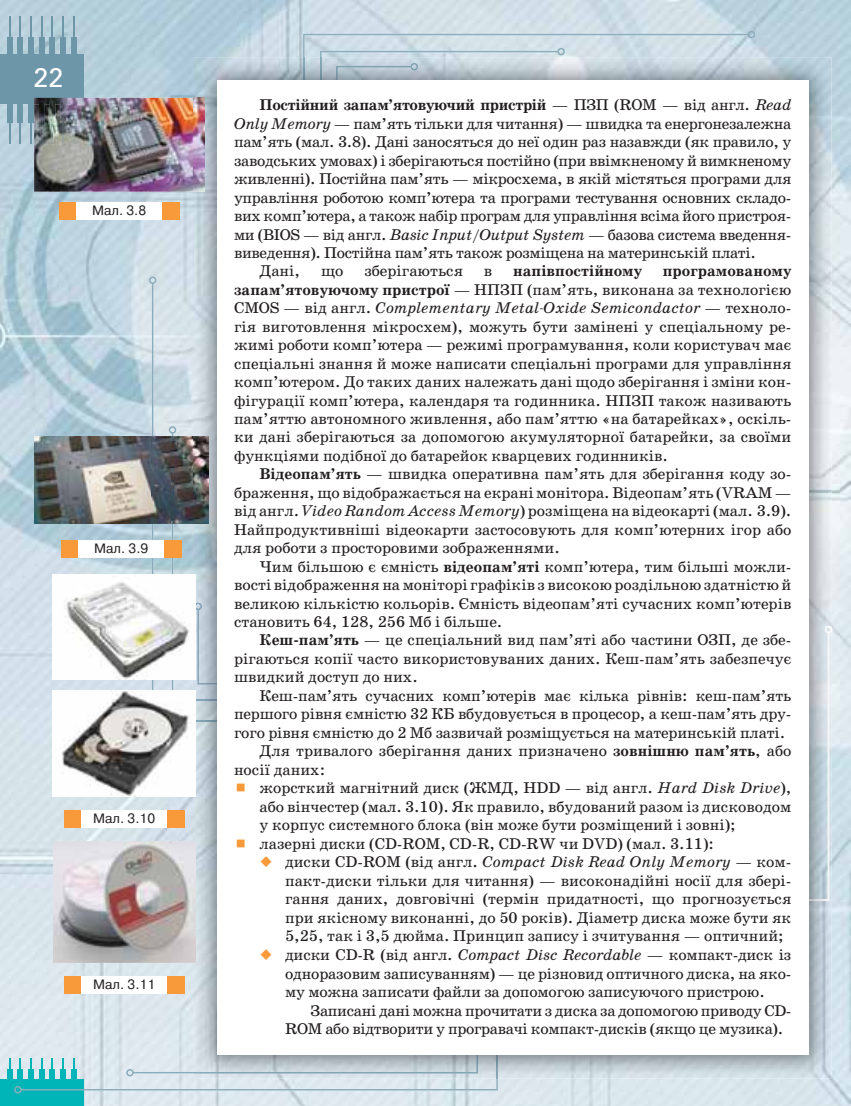
<style>
.page{position:relative;width:851px;height:1106px;background:#fff}
.page>*{position:absolute;margin:0;border:0;box-sizing:border-box;transform-origin:0 0}
.t1{font:27px "Univers C";color:#fff}
.t2{font:15.75px/18.5px "School Book C";letter-spacing:-.01em;color:#221e1f;text-align:justify}
.t3{font:700 15.75px "School Book C";letter-spacing:-.02em;color:#221e1f}
.t4{font:700 15.75px "School Book C";color:#221e1f}
.t5{font:13.5px "Pragmatica C";color:#221e1f}
.s1{font-weight:400}
.s2{font-weight:400;font-style:italic}
.s3{font-style:italic}
.s4{font-weight:700}
</style>
<div class="page">
<img style="left:0;top:0;width:850px;height:1106px">
<div style="left:0;top:1079px;width:83px;height:27px;background:#00b5b7"></div>
<div style="left:7px;top:1069px;width:5px;height:12px;background:#00b5b7"></div>
<div style="left:0;top:54px;width:83px;height:50px;background:#6e96a9"></div>
<div style="left:7px;top:37px;width:5px;height:21px;background:#6e96a9"></div>
<svg style="left:9px;top:17px;width:1px;height:20px"></svg>
<div style="left:18px;top:37px;width:5px;height:21px;background:#6e96a9"></div>
<svg style="left:20px;top:17px;width:1px;height:20px"></svg>
<div style="left:28px;top:37px;width:6px;height:21px;background:#6e96a9"></div>
<hr style="left:30px;top:17px;width:2px;height:24px;background:#6e96a9">
<div style="left:39px;top:37px;width:5px;height:21px;background:#6e96a9"></div>
<svg style="left:41px;top:17px;width:1px;height:20px"></svg>
<div style="left:50px;top:37px;width:5px;height:21px;background:#6e96a9"></div>
<svg style="left:52px;top:17px;width:1px;height:20px"></svg>
<div style="left:28px;top:102px;width:6px;height:21px;background:#6e96a9"></div>
<hr style="left:30px;top:119px;width:2px;height:24px;background:#6e96a9">
<div style="left:60px;top:37px;width:6px;height:21px;background:#6e96a9"></div>
<hr style="left:62px;top:17px;width:2px;height:24px;background:#6e96a9">
<div style="left:18px;top:102px;width:5px;height:21px;background:#6e96a9"></div>
<svg style="left:20px;top:123px;width:1px;height:20px"></svg>
<div style="left:71px;top:37px;width:6px;height:21px;background:#6e96a9"></div>
<hr style="left:73px;top:17px;width:2px;height:24px;background:#6e96a9">
<div style="left:7px;top:102px;width:5px;height:21px;background:#6e96a9"></div>
<svg style="left:9px;top:123px;width:1px;height:20px"></svg>
<svg style="left:9px;top:1031px;width:488px;height:62px;background:#c4dfe6"></svg>
<svg style="left:152px;top:283px;width:42px;height:407px;background:#cedce5"></svg>
<svg style="left:149px;top:276px;width:7px;height:8px"></svg>
<img style="left:194px;top:58px;width:637px;height:1020px">
<img style="left:194px;top:1031px;width:284px;height:42px">
<img style="left:496px;top:1054px;width:1px;height:24px">
<svg style="left:303px;top:31px;width:452px;height:50px;background:#c4d2db"></svg>
<svg style="left:169px;top:426px;width:48px;height:273px;background:#b1c0ca"></svg>
<img style="left:196px;top:699px;width:21px;height:2px">
<svg style="left:808px;top:626px;width:24px;height:274px;background:#c3cdd4"></svg>
<img style="left:196px;top:720px;width:21px;height:1px">
<div style="left:217px;top:81px;width:591px;height:973px;background:#fff"></div>
<div style="left:61px;top:540px;width:17px;height:17px;background:#f89a39"></div>
<div style="left:78px;top:540px;width:86px;height:17px;background:#fff"></div>
<div style="left:164px;top:540px;width:17px;height:17px;background:#f89a39"></div>
<div style="left:59px;top:203px;width:17px;height:17px;background:#f89a39"></div>
<div style="left:76px;top:203px;width:86px;height:17px;background:#fff"></div>
<div style="left:162px;top:203px;width:17px;height:17px;background:#f89a39"></div>
<div style="left:64px;top:810px;width:17px;height:17px;background:#f89a39"></div>
<div style="left:81px;top:810px;width:86px;height:17px;background:#fff"></div>
<div style="left:167px;top:810px;width:17px;height:17px;background:#f89a39"></div>
<div style="left:64px;top:976px;width:17px;height:17px;background:#f89a39"></div>
<div style="left:81px;top:976px;width:86px;height:17px;background:#fff"></div>
<div style="left:167px;top:976px;width:17px;height:17px;background:#f89a39"></div>
<img style="left:34px;top:98px;width:170px;height:94px">
<img style="left:34px;top:98px;width:49px;height:6px">
<img style="left:71px;top:102px;width:6px;height:21px">
<img style="left:73px;top:119px;width:2px;height:24px">
<img style="left:60px;top:102px;width:6px;height:21px">
<img style="left:62px;top:119px;width:2px;height:24px">
<img style="left:50px;top:102px;width:5px;height:21px">
<svg style="left:52px;top:119px;width:1px;height:24px"></svg>
<img style="left:39px;top:102px;width:5px;height:21px">
<svg style="left:41px;top:119px;width:1px;height:24px"></svg>
<img style="left:34px;top:436px;width:174px;height:88px">
<img style="left:172px;top:436px;width:1px;height:88px">
<img style="left:152px;top:436px;width:1px;height:88px">
<img style="left:52px;top:574px;width:144px;height:105px">
<img style="left:52px;top:690px;width:144px;height:106px">
<img style="left:53px;top:841px;width:142px;height:121px">
<h1 class="t1" style="left:33px;top:62px;width:32px">22</h1>
<p class="t5" style="left:92px;top:203px;width:56px">Мал. 3.8</p>
<p class="t5" style="left:94px;top:541px;width:56px">Мал. 3.9</p>
<p class="t5" style="left:93px;top:811px;width:64px">Мал. 3.10</p>
<p class="t5" style="left:93px;top:977px;width:64px">Мал. 3.11</p>
<p class="t3" style="left:259px;top:96px;width:533px">Постійний запам’ятовуючий пристрій <span class="s1">— ПЗП (ROM — від англ.</span> <span class="s2">Read</span></p>
<p class="t2" style="left:234px;top:114px;width:558px"><span class="s3">Only Memory</span> — пам’ять тільки для читання) — швидка та енергонезалежна</p>
<p class="t2" style="left:234px;top:133px;width:558px">пам’ять (мал. 3.8). Дані заносяться до неї один раз назавжди (як правило, у</p>
<p class="t2" style="left:234px;top:151px;width:558px">заводських умовах) і зберігаються постійно (при ввімкненому й вимкненому</p>
<p class="t2" style="left:234px;top:170px;width:559px">живленні). Постійна пам’ять — мікросхема, в якій містяться програми для</p>
<p class="t2" style="left:234px;top:188px;width:559px">управління роботою комп’ютера та програми тестування основних складо-</p>
<p class="t2" style="left:234px;top:207px;width:558px">вих комп’ютера, а також набір програм для управління всіма його пристроя-</p>
<p class="t2" style="left:234px;top:225px;width:559px">ми (BIOS — від англ. <span class="s3">Basic Input/Output System</span> — базова система введення-</p>
<p class="t2" style="left:234px;top:244px;width:523px">виведення). Постійна пам’ять також розміщена на материнській платі.</p>
<p class="t2" style="left:259px;top:262px;width:42px">Дані,</p>
<p class="t2" style="left:321px;top:262px;width:24px">що</p>
<p class="t2" style="left:364px;top:262px;width:100px">зберігаються</p>
<p class="t2" style="left:484px;top:262px;width:10px">в</p>
<p class="t4" style="left:513px;top:262px;width:130px">напівпостійному</p>
<p class="t2" style="left:234px;top:262px;width:559px;text-indent:429px"><span class="s4">програмованому запам’ятовуючому пристрої</span> — НПЗП (пам’ять, виконана за технологією CMOS — від англ. <span class="s3">Complementary Metal-Oxide Semicondactor</span> — техноло&shy;гія виготовлення мікросхем), можуть бути замінені у спеціальному ре&shy;жимі роботи комп’ютера — режимі програмування, коли користувач має спеціальні знання й може написати спеціальні програми для управління комп’ютером. До таких даних належать дані щодо зберігання і зміни кон&shy;фігурації комп’ютера, календаря та годинника. НПЗП також називають пам’яттю автономного живлення, або пам’яттю «на батарейках», оскіль&shy;ки дані зберігаються за допомогою акумуляторної батарейки, за своїми функціями подібної до батарейок кварцевих годинників.</p>
<p class="t2" style="left:234px;top:465px;width:559px;text-indent:26px"><span class="s4">Відеопам’ять</span> — швидка оперативна пам’ять для зберігання коду зо&shy;браження, що відображається на екрані монітора. Відеопам’ять (VRAM — від англ. <span class="s3">Video Random Access Memory</span>) розміщена на відеокарті (мал. 3.9).<br>Найпродуктивніші відеокарти застосовують для комп’ютерних ігор або для роботи з просторовими зображеннями.</p>
<p class="t2" style="left:234px;top:557px;width:559px;text-indent:26px">Чим більшою є ємність <span class="s4">відеопам’яті</span> комп’ютера, тим більші можли&shy;вості відображення на моніторі графіків з високою роздільною здатністю й великою кількістю кольорів. Ємність відеопам’яті сучасних комп’ютерів становить 64, 128, 256 Мб і більше.</p>
<p class="t2" style="left:234px;top:631px;width:558px;text-indent:26px"><span class="s4">Кеш-пам’ять</span> — це спеціальний вид пам’яті або частини ОЗП, де збе&shy;рігаються копії часто використовуваних даних. Кеш-пам’ять забезпечує швидкий доступ до них.</p>
<p class="t2" style="left:259px;top:686px;width:533px">Кеш-пам’ять сучасних комп’ютерів має кілька рівнів: кеш-пам’ять</p>
<p class="t2" style="left:234px;top:705px;width:559px">першого рівня ємністю 32 КБ вбудовується в процесор, а кеш-пам’ять дру-</p>
<p class="t2" style="left:234px;top:723px;width:552px">гого рівня ємністю до 2 Мб зазвичай розміщується на материнській платі.</p>
<p class="t2" style="left:259px;top:741px;width:533px">Для тривалого зберігання даних призначено <span class="s4">зовнішню пам’ять</span>, або</p>
<p class="t2" style="left:234px;top:760px;width:93px">носії даних:</p>
<p class="t2" style="left:259px;top:779px;width:533px">жорсткий магнітний диск (ЖМД, HDD — від англ. <span class="s3">Hard Disk Drive</span>),</p>
<p class="t2" style="left:259px;top:797px;width:533px">або вінчестер (мал. 3.10). Як правило, вбудований разом із дисководом</p>
<p class="t2" style="left:259px;top:816px;width:477px">у корпус системного блока (він може бути розміщений і зовні);</p>
<p class="t2" style="left:259px;top:834px;width:456px">лазерні диски (CD-ROM, CD-R, CD-RW чи DVD) (мал. 3.11):</p>
<p class="t2" style="left:285px;top:852px;width:507px">диски CD-ROM (від англ. <span class="s3">Compact Disk Read Only Memory</span> — ком-</p>
<p class="t2" style="left:285px;top:871px;width:507px">пакт-диски тільки для читання) — високонадійні носії для збері-</p>
<p class="t2" style="left:285px;top:889px;width:507px">гання даних, довговічні (термін придатності, що прогнозується</p>
<p class="t2" style="left:285px;top:908px;width:507px">при якісному виконанні, до 50 років). Діаметр диска може бути як</p>
<p class="t2" style="left:285px;top:927px;width:500px">5,25, так і 3,5 дюйма. Принцип запису і зчитування — оптичний;</p>
<p class="t2" style="left:285px;top:945px;width:507px">диски CD-R (від англ. <span class="s3">Compact Disc Recordable</span> — компакт-диск із</p>
<p class="t2" style="left:285px;top:964px;width:508px">одноразовим записуванням) — це різновид оптичного диска, на яко-</p>
<p class="t2" style="left:285px;top:982px;width:481px">му можна записати файли за допомогою записуючого пристрою.</p>
<p class="t2" style="left:310px;top:1001px;width:482px">Записані дані можна прочитати з диска за допомогою приводу CD-</p>
<p class="t2" style="left:285px;top:1020px;width:499px">ROM або відтворити у програвачі компакт-дисків (якщо це музика).</p>
</div>
